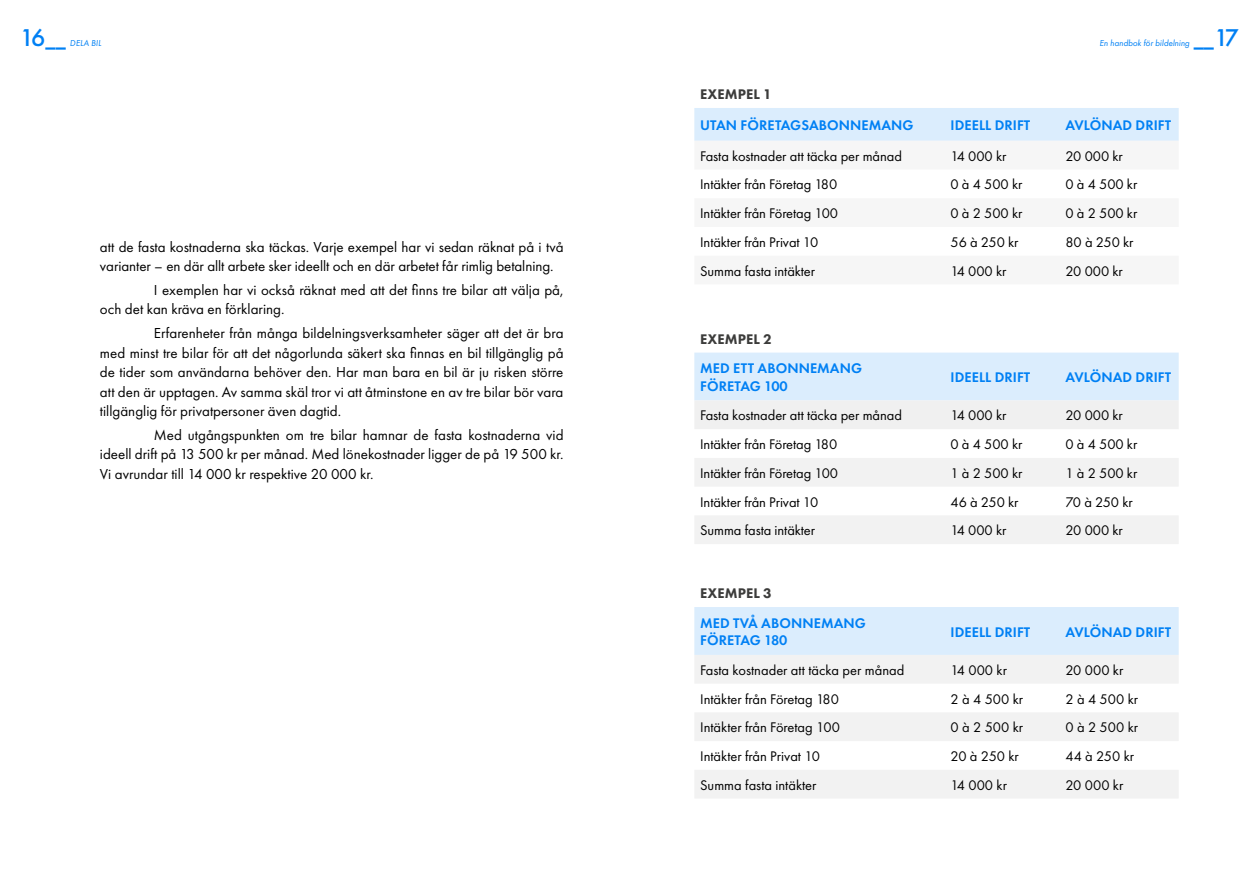
<style>
.page{position:relative;width:1259px;height:893px;background:#fff}
.page>*{position:absolute;margin:0;border:0;box-sizing:border-box;transform-origin:0 0}
.t1{font:500 25.2px "Futura PT";color:#0080f4}
.t2{font:15px/19.5px "Futura PT";color:#000}
.t3{font:14.4px "Futura PT";letter-spacing:-.005em;color:#000}
.t4{font:600 14.4px/17.4px "Futura PT";letter-spacing:.005em;color:#0080f4}
.t5{font:800 14.4px "Futura PT";letter-spacing:.005em;color:#3c3c3b}
.t6{font:italic 9px "Futura PT";color:#0080f4}
</style>
<div class="page">
<div style="left:694px;top:108px;width:484px;height:33px;background:#dbedfd"></div>
<svg style="left:694px;top:353px;width:484px;height:76px"></svg>
<svg style="left:695px;top:458px;width:483px;height:86px"></svg>
<div style="left:694px;top:607px;width:484px;height:48px;background:#dbedfd"></div>
<svg style="left:695px;top:655px;width:483px;height:143px;fill:#f2f2f2"></svg>
<h1 class="t1" style="left:20px;top:23px;width:47px">16__</h1>
<p class="t6" style="left:70px;top:38px;width:33px">DELA BIL</p>
<p class="t6" style="left:1099px;top:38px;width:92px">En handbok för bildelning</p>
<h1 class="t1" style="left:1194px;top:23px;width:47px">__17</h1>
<p class="t2" style="left:100px;top:237px;width:465px">att de fasta kostnaderna ska täckas. Varje exempel har vi sedan räknat på i två varianter – en där allt arbete sker ideellt och en där arbetet får rimlig betalning.</p>
<p class="t2" style="left:100px;top:280px;width:465px;text-indent:54px">I exemplen har vi också räknat med att det finns tre bilar att välja på, och det kan kräva en förklaring.</p>
<p class="t2" style="left:100px;top:323px;width:465px;text-align:justify;text-indent:54px">Erfarenheter från många bildelningsverksamheter säger att det är bra med minst tre bilar för att det någorlunda säkert ska finnas en bil tillgänglig på de tider som användarna behöver den. Har man bara en bil är ju risken större att den är upptagen. Av samma skäl tror vi att åtminstone en av tre bilar bör vara tillgänglig för privatpersoner även dagtid.</p>
<p class="t2" style="left:100px;top:425px;width:465px;text-align:justify;text-indent:54px">Med utgångspunkten om tre bilar hamnar de fasta kostnaderna vid ideell drift på 13 500 kr per månad. Med lönekostnader ligger de på 19 500 kr.<br>Vi avrundar till 14 000 kr respektive 20 000 kr.</p>
<p class="t5" style="left:700px;top:85px;width:73px">EXEMPEL 1</p>
<p class="t4" style="left:700px;top:116px;width:215px">UTAN FÖRETAGSABONNEMANG</p>
<p class="t4" style="left:950px;top:116px;width:81px">IDEELL DRIFT</p>
<p class="t4" style="left:1065px;top:116px;width:107px">AVLÖNAD DRIFT</p>
<p class="t3" style="left:700px;top:147px;width:203px">Fasta kostnader att täcka per månad</p>
<p class="t3" style="left:950px;top:147px;width:57px">14 000 kr</p>
<p class="t3" style="left:1065px;top:147px;width:59px">20 000 kr</p>
<p class="t3" style="left:700px;top:176px;width:139px">Intäkter från Företag 180</p>
<p class="t3" style="left:950px;top:176px;width:73px">0 à 4 500 kr</p>
<p class="t3" style="left:1065px;top:176px;width:73px">0 à 4 500 kr</p>
<p class="t3" style="left:700px;top:205px;width:140px">Intäkter från Företag 100</p>
<p class="t3" style="left:950px;top:205px;width:73px">0 à 2 500 kr</p>
<p class="t3" style="left:1065px;top:205px;width:73px">0 à 2 500 kr</p>
<p class="t3" style="left:700px;top:233px;width:120px">Intäkter från Privat 10</p>
<p class="t3" style="left:950px;top:233px;width:69px">56 à 250 kr</p>
<p class="t3" style="left:1065px;top:233px;width:69px">80 à 250 kr</p>
<p class="t3" style="left:700px;top:262px;width:116px">Summa fasta intäkter</p>
<p class="t3" style="left:950px;top:262px;width:57px">14 000 kr</p>
<p class="t3" style="left:1065px;top:262px;width:59px">20 000 kr</p>
<p class="t5" style="left:700px;top:330px;width:73px">EXEMPEL 2</p>
<p class="t4" style="left:700px;top:360px;width:163px">MED ETT ABONNEMANG<br>FÖRETAG 100</p>
<p class="t4" style="left:950px;top:368px;width:81px">IDEELL DRIFT</p>
<p class="t4" style="left:1065px;top:368px;width:107px">AVLÖNAD DRIFT</p>
<p class="t3" style="left:700px;top:407px;width:203px">Fasta kostnader att täcka per månad</p>
<p class="t3" style="left:950px;top:407px;width:57px">14 000 kr</p>
<p class="t3" style="left:1065px;top:407px;width:59px">20 000 kr</p>
<p class="t3" style="left:700px;top:436px;width:139px">Intäkter från Företag 180</p>
<p class="t3" style="left:950px;top:436px;width:73px">0 à 4 500 kr</p>
<p class="t3" style="left:1065px;top:436px;width:73px">0 à 4 500 kr</p>
<p class="t3" style="left:700px;top:464px;width:140px">Intäkter från Företag 100</p>
<p class="t3" style="left:950px;top:464px;width:73px">1 à 2 500 kr</p>
<p class="t3" style="left:1065px;top:464px;width:73px">1 à 2 500 kr</p>
<p class="t3" style="left:700px;top:493px;width:120px">Intäkter från Privat 10</p>
<p class="t3" style="left:950px;top:493px;width:69px">46 à 250 kr</p>
<p class="t3" style="left:1065px;top:493px;width:69px">70 à 250 kr</p>
<p class="t3" style="left:700px;top:522px;width:116px">Summa fasta intäkter</p>
<p class="t3" style="left:950px;top:522px;width:57px">14 000 kr</p>
<p class="t3" style="left:1065px;top:522px;width:59px">20 000 kr</p>
<p class="t5" style="left:700px;top:584px;width:73px">EXEMPEL 3</p>
<p class="t4" style="left:700px;top:614px;width:167px">MED TVÅ ABONNEMANG<br>FÖRETAG 180</p>
<p class="t4" style="left:950px;top:623px;width:81px">IDEELL DRIFT</p>
<p class="t4" style="left:1065px;top:623px;width:107px">AVLÖNAD DRIFT</p>
<p class="t3" style="left:700px;top:661px;width:206px">Fasta kostnader att täcka per månad</p>
<p class="t3" style="left:950px;top:661px;width:58px">14 000 kr</p>
<p class="t3" style="left:1065px;top:661px;width:59px">20 000 kr</p>
<p class="t3" style="left:700px;top:690px;width:140px">Intäkter från Företag 180</p>
<p class="t3" style="left:950px;top:690px;width:74px">2 à 4 500 kr</p>
<p class="t3" style="left:1065px;top:690px;width:74px">2 à 4 500 kr</p>
<p class="t3" style="left:700px;top:719px;width:141px">Intäkter från Företag 100</p>
<p class="t3" style="left:950px;top:719px;width:74px">0 à 2 500 kr</p>
<p class="t3" style="left:1065px;top:719px;width:74px">0 à 2 500 kr</p>
<p class="t3" style="left:700px;top:748px;width:121px">Intäkter från Privat 10</p>
<p class="t3" style="left:950px;top:748px;width:70px">20 à 250 kr</p>
<p class="t3" style="left:1065px;top:748px;width:70px">44 à 250 kr</p>
<p class="t3" style="left:700px;top:776px;width:118px">Summa fasta intäkter</p>
<p class="t3" style="left:950px;top:776px;width:58px">14 000 kr</p>
<p class="t3" style="left:1065px;top:776px;width:59px">20 000 kr</p>
</div>
